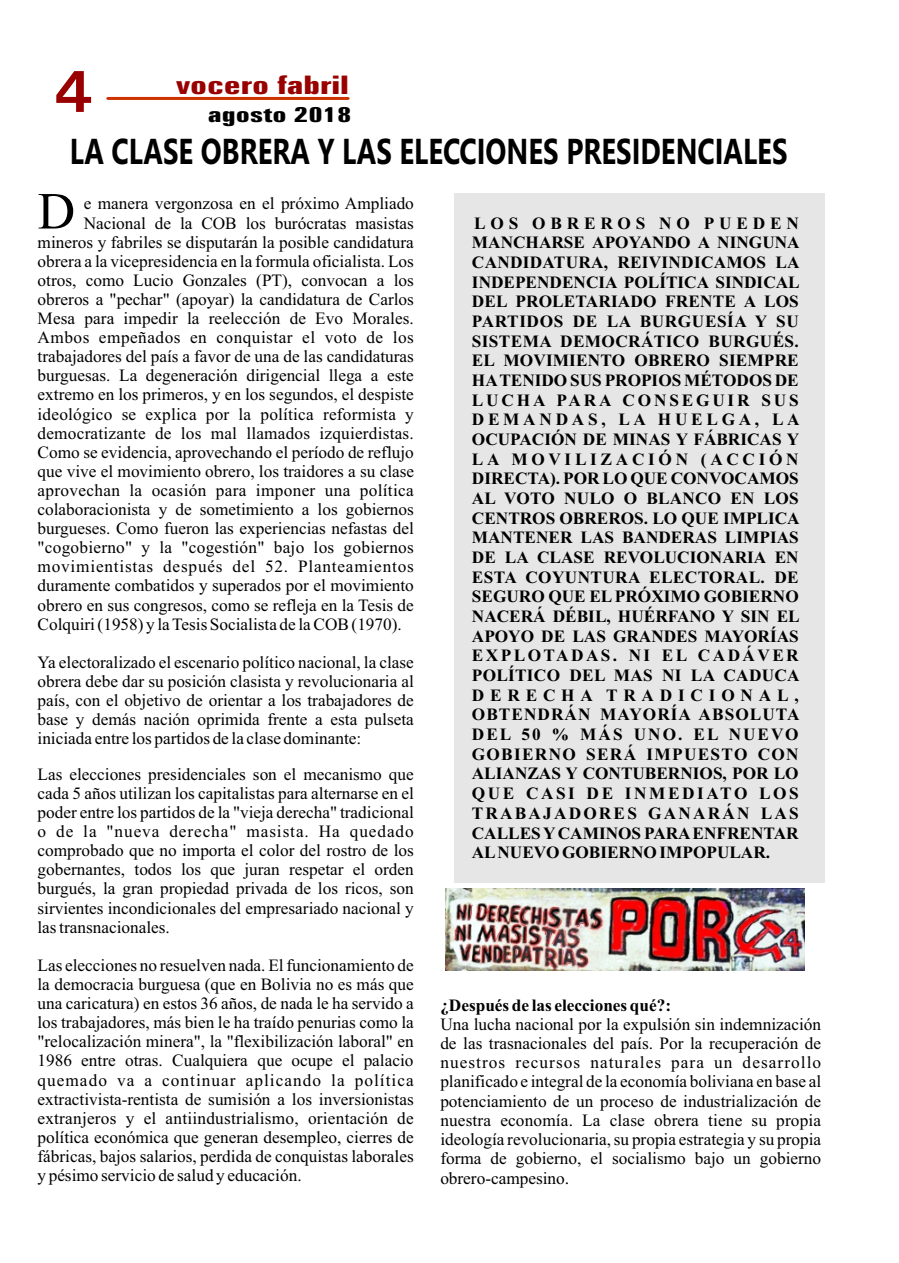
<style>
.page{position:relative;width:899px;height:1263px;background:#fff}
.page>*{position:absolute;margin:0;border:0;box-sizing:border-box;transform-origin:0 0}
.t1{font:700 expanded 58.5px "Zurich BT";color:#900;scale:.87 1}
.t2{font:52.05px "Times New Roman";color:#000}
.t3{font:700 36px "Leelawadee";color:#000;scale:.77 1}
.t4{font:700 extra-condensed 25.5px "Zurich BT";color:#900;scale:1.54 1}
.t5{font:700 extra-condensed 21.3px "Zurich BT";color:#000;scale:1.54 1}
.t6{font:17.25px/19px "Times New Roman";color:#000;text-align:justify}
.t7{font:700 17.25px/19.6px "Times New Roman";color:#000;text-align:justify}
.s1{font-size:18px}
</style>
<div class="page">
<hr style="left:108px;top:97px;width:240px;height:3px;background:#c30">
<div style="left:454px;top:193px;width:370px;height:690px;background:#e6e6e6"></div>
<img style="left:445px;top:888px;width:360px;height:83px">
<h1 class="t1" style="left:54px;top:67px;width:45px">4</h1>
<h3 class="t4" style="left:176px;top:75px;width:114px">vocero fabril</h3>
<p class="t5" style="left:208px;top:105px;width:95px">agosto 2018</p>
<h3 class="t3" style="left:70px;top:129px;width:934px">LA CLASE OBRERA Y LAS ELECCIONES PRESIDENCIALES</h3>
<p class="t6" style="left:84px;top:196px;width:332px">e manera vergonzosa en el próximo Ampliado</p>
<h2 class="t2" style="left:38px;top:192px;width:39px">D</h2>
<p class="t6" style="left:38px;top:215px;width:378px;text-indent:46px">Nacional de la COB los burócratas masistas mineros y fabriles se disputarán la posible candidatura obrera a la vicepresidencia en la formula oficialista. Los otros, como Lucio Gonzales (PT), convocan a los obreros a "pechar" (apoyar) la candidatura de Carlos Mesa para impedir la reelección de Evo Morales.<br>Ambos empeñados en conquistar el voto de los trabajadores del país a favor de una de las candidaturas burguesas. La degeneración dirigencial llega a este extremo en los primeros, y en los segundos, el despiste ideológico se explica por la política reformista y democratizante de los mal llamados izquierdistas.<br>Como se evidencia, aprovechando el período de reflujo que vive el movimiento obrero, los traidores a su clase aprovechan la ocasión para imponer una política colaboracionista y de sometimiento a los gobiernos burgueses. Como fueron las experiencias nefastas del "cogobierno" y la "cogestión" bajo los gobiernos movimientistas después del 52. Planteamientos duramente combatidos y superados por el movimiento obrero en sus congresos, como se refleja en la Tesis de Colquiri (1958) y la Tesis Socialista de la COB (1970).</p>
<p class="t6" style="left:38px;top:654px;width:378px">Ya electoralizado el escenario político nacional, la clase obrera debe dar su posición clasista y revolucionaria al país, con el objetivo de orientar a los trabajadores de base y demás nación oprimida frente a esta pulseta iniciada entre los partidos de la clase dominante:</p>
<p class="t6" style="left:38px;top:766px;width:378px">Las elecciones presidenciales son el mecanismo que cada 5 años utilizan los capitalistas para alternarse en el poder entre los partidos de la "vieja derecha" tradicional o de la "nueva derecha" masista. Ha quedado comprobado que no importa el color del rostro de los gobernantes, todos los que juran respetar el orden burgués, la gran propiedad privada de los ricos, son sirvientes incondicionales del empresariado nacional y las transnacionales.</p>
<p class="t6" style="left:37px;top:957px;width:378px">Las elecciones no resuelven nada. El funcionamiento de la democracia burguesa (que en Bolivia no es más que una caricatura) en estos 36 años, de nada le ha servido a los trabajadores, más bien le ha traído penurias como la "relocalización minera", la "flexibilización laboral" en 1986 entre otras. Cualquiera que ocupe el palacio quemado va a continuar aplicando la política extractivista-rentista de sumisión a los inversionistas extranjeros y el antiindustrialismo, orientación de política económica que generan desempleo, cierres de fábricas, bajos salarios, perdida de conquistas laborales y pésimo servicio de salud y educación.</p>
<p class="t7" style="left:472px;top:215px;width:329px">LOS OBREROS NO PUEDEN MANCHARSE APOYANDO A NINGUNA CANDIDATURA, REIVINDICAMOS LA INDEPENDENCIA POLÍTICA SINDICAL DEL PROLETARIADO FRENTE A LOS PARTIDOS DE LA BURGUESÍA Y SU SISTEMA DEMOCRÁTICO BURGUÉS.<br>EL MOVIMIENTO OBRERO SIEMPRE HATENIDO SUS PROPIOS MÉTODOS DE LUCHA PARA CONSEGUIR SUS DEMANDAS, LA HUELGA, LA OCUPACIÓN DE MINAS Y FÁBRICAS Y LA MOVILIZACIÓN (ACCIÓN DIRECTA). POR LO QUE CONVOCAMOS AL VOTO NULO O BLANCO EN LOS CENTROS OBREROS. LO QUE IMPLICA MANTENER LAS BANDERAS LIMPIAS DE LA CLASE REVOLUCIONARIA EN ESTA COYUNTURA ELECTORAL. DE SEGURO QUE ELPRÓXIMO GOBIERNO NACERÁ DÉBIL, HUÉRFANO Y SIN EL APOYO DE LAS GRANDES MAYORÍAS EXPLOTADAS. NI EL CADÁVER POLÍTICO DEL MAS NI LA CADUCA DERECHA TRADICIONAL, OBTENDRÁN MAYORÍA ABSOLUTA DEL 50 % MÁS UNO. EL NUEVO GOBIERNO SERÁ IMPUESTO CON ALIANZAS Y CONTUBERNIOS, POR LO QUE CASI DE INMEDIATO LOS TRABAJADORES GANARÁN LAS CALLES YCAMINOS PARAENFRENTAR ALNUEVO GOBIERNO IMPOPULAR.</p>
<p class="t7" style="left:440px;top:997px;width:232px">¿Después de las elecciones qué?:</p>
<p class="t6" style="left:440px;top:1016px;width:382px">Una lucha nacional por la expulsión sin indemnización de las trasnacionales del país. Por la recuperación de nuestros recursos naturales para un desarrollo planificado e integral de la economía boliviana en base al potenciamiento de un proceso de industrialización de nuestra economía. La clase obrera tiene su propia ideología revolucionaria, su propia estrategia y su propia forma de gobierno, el socialismo bajo un gobierno obrero-campesino<span class="s1">.</span></p>
</div>
